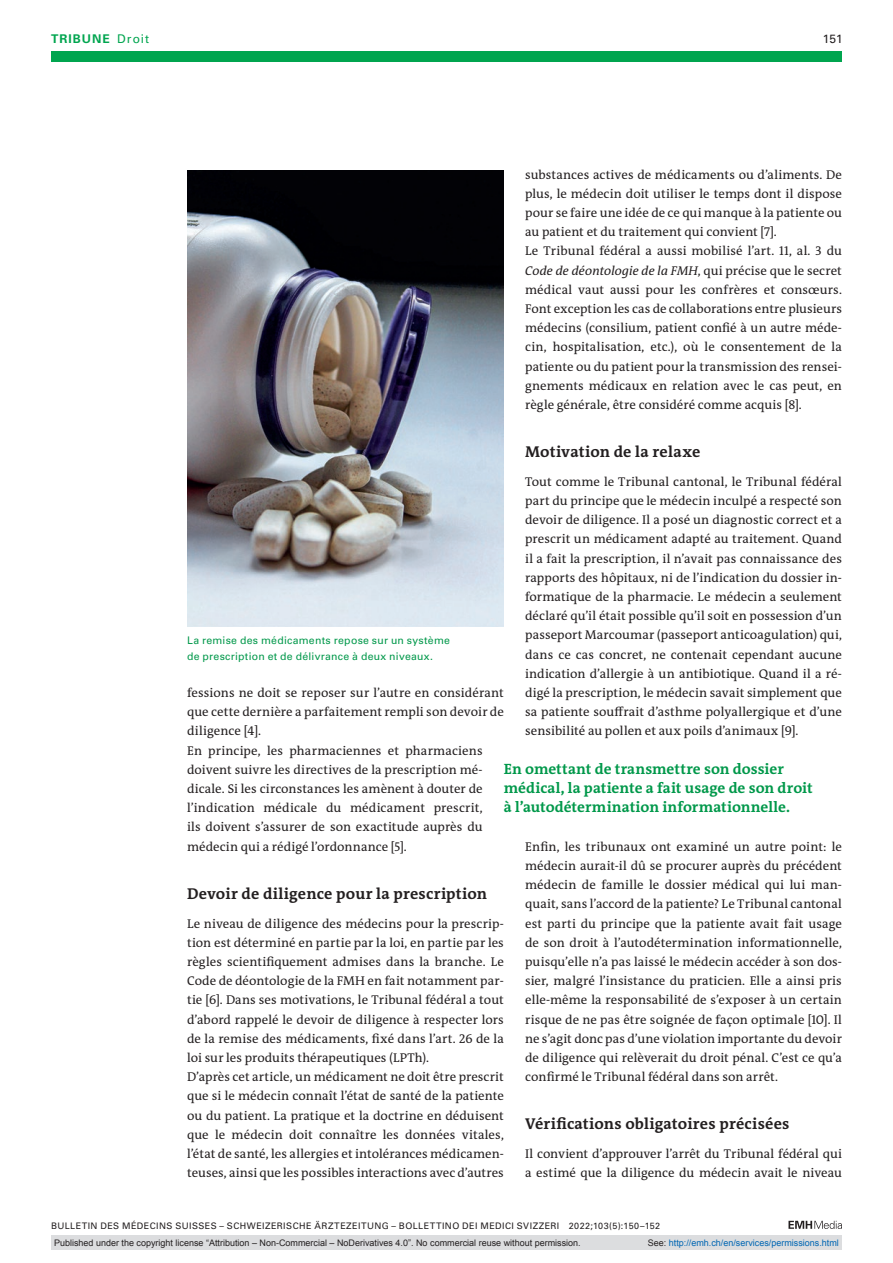
<style>
.page{position:relative;width:893px;height:1263px;background:#fff}
.page>*{position:absolute;margin:0;border:0;box-sizing:border-box;transform-origin:0 0}
.section-h1{font:700 15.75px "The Antiqua B W7";letter-spacing:.015em;color:#231f20}
.catchwords{font:700 15px/19.2px "The Antiqua B W7";letter-spacing:.005em;color:#00984a}
.section-pn{font:12.75px/19.2px "The Antiqua B W5 Plain";letter-spacing:.005em;color:#231f20;text-align:justify}
.ressort{font:700 12px "Univers LT Std";letter-spacing:.085em;color:#00a54f}
.ressort-2{font:12px "Univers LT Std";color:#231f20}
.fig-caption{font:10.5px/15.8px "Univers LT Std";letter-spacing:.025em;color:#00984a}
.t1{font:9px "Arial";color:#231f20}
.fusszeile{font:9px "Univers LT Std";letter-spacing:.05em;color:#231f20}
.t2{font:9px "Arial";color:#0066b3}
.s1{font-weight:400}
.s2{font-style:italic}
.s3{color:#231f20}
</style>
<div class="page">
<svg style="left:788px;top:1221px;width:54px;height:8px"></svg>
<img style="left:187px;top:170px;width:316px;height:457px">
<div style="left:51px;top:51px;width:791px;height:11px;background:#00a54f"></div>
<div style="left:51px;top:1235px;width:791px;height:15px;background:#dcdddf"></div>
<p class="ressort" style="left:51px;top:31px;width:100px">TRIBUNE <span class="s1">Droit</span></p>
<p class="ressort-2" style="left:823px;top:31px;width:22px">151</p>
<p class="section-pn" style="left:525px;top:165px;width:318px">substances actives de médicaments ou d’aliments. De plus, le médecin doit utiliser le temps dont il dispose pour se faire une idée de ce qui manque à la patiente ou au patient et du traitement qui convient [7].</p>
<p class="section-pn" style="left:525px;top:242px;width:318px">Le Tribunal fédéral a aussi mobilisé l’art. 11, al. 3 du <span class="s2">Code de déontologie de la FMH</span>, qui précise que le secret médical vaut aussi pour les confrères et consœurs.<br>Font exception les cas de collaborations entre plusieurs médecins (consilium, patient confié à un autre méde&shy;cin, hospitalisation, etc.), où le consentement de la patiente ou du patient pour la transmission des rensei&shy;gnements médicaux en relation avec le cas peut, en règle générale, être considéré comme acquis [8].</p>
<p class="section-h1" style="left:525px;top:442px;width:177px">Motivation de la relaxe</p>
<p class="section-pn" style="left:525px;top:472px;width:318px">Tout comme le Tribunal cantonal, le Tribunal fédéral part du principe que le médecin inculpé a respecté son devoir de diligence. Il a posé un diagnostic correct et a prescrit un médicament adapté au traitement. Quand il a fait la prescription, il n’avait pas connaissance des rapports des hôpitaux, ni de l’indication du dossier in&shy;formatique de la pharmacie. Le médecin a seulement déclaré qu’il était possible qu’il soit en possession d’un passeport Marcoumar (passeport anticoagulation) qui, dans ce cas concret, ne contenait cependant aucune indication d’allergie à un antibiotique. Quand il a ré&shy;digé la prescription, le médecin savait simplement que sa patiente souffrait d’asthme polyallergique et d’une sensibilité au pollen et aux poils d’animaux [9].</p>
<p class="fig-caption" style="left:187px;top:633px;width:264px">La remise des médicaments repose sur un système de prescription et de délivrance à deux niveaux.</p>
<p class="section-pn" style="left:187px;top:683px;width:318px">fessions ne doit se reposer sur l’autre en considérant que cette dernière a parfaitement rempli son devoir de diligence [4].</p>
<p class="section-pn" style="left:187px;top:741px;width:297px">En principe, les pharmaciennes et pharmaciens doivent suivre les directives de la prescription mé&shy;dicale. Si les circonstances les amènent à douter de l’indication médicale du médicament prescrit, ils doivent s’assurer de son exactitude auprès du médecin qui a rédigé l’ordonnance [5].</p>
<p class="section-h1" style="left:187px;top:883px;width:301px">Devoir de diligence pour la prescription</p>
<p class="section-pn" style="left:187px;top:914px;width:318px">Le niveau de diligence des médecins pour la prescrip&shy;tion est déterminé en partie par la loi, en partie par les règles scientifiquement admises dans la branche. Le Code de déontologie de la FMH en fait notamment par&shy;tie [6]. Dans ses motivations, le Tribunal fédéral a tout d’abord rappelé le devoir de diligence à respecter lors de la remise des médicaments, fixé dans l’art. 26 de la loi sur les produits thérapeutiques (LPTh).</p>
<p class="section-pn" style="left:187px;top:1067px;width:318px">D’après cet article, un médicament ne doit être prescrit que si le médecin connaît l’état de santé de la patiente ou du patient. La pratique et la doctrine en déduisent que le médecin doit connaître les données vitales, l’état de santé, les allergies et intolérances médicamen&shy;teuses, ainsi que les possibles interactions avec d’autres</p>
<p class="catchwords" style="left:504px;top:759px;width:310px">En omettant de transmettre son dossier médical, la patiente a fait usage de son droit à l’autodétermination informationnelle.</p>
<p class="section-pn" style="left:525px;top:837px;width:318px">Enfin, les tribunaux ont examiné un autre point: le médecin aurait-il dû se procurer auprès du précédent médecin de famille le dossier médical qui lui man&shy;quait, sans l’accord de la patiente? Le Tribunal cantonal est parti du principe que la patiente avait fait usage de son droit à l’autodétermination informationnelle, puisqu’elle n’a pas laissé le médecin accéder à son dos&shy;sier, malgré l’insistance du praticien. Elle a ainsi pris elle-même la responsabilité de s’exposer à un certain risque de ne pas être soignée de façon optimale [10]. Il ne s’agit donc pas d’une violation importante du devoir de diligence qui relèverait du droit pénal. C’est ce qu’a confirmé le Tribunal fédéral dans son arrêt.</p>
<p class="section-h1" style="left:525px;top:1114px;width:266px">Vérifications obligatoires précisées</p>
<p class="section-pn" style="left:525px;top:1144px;width:318px">Il convient d’approuver l’arrêt du Tribunal fédéral qui a estimé que la diligence du médecin avait le niveau</p>
<p class="fusszeile" style="left:51px;top:1220px;width:611px">BULLETIN DES MÉDECINS SUISSES – SCHWEIZERISCHE ÄRZTEZEITUNG – BOLLETTINO DEI MEDICI SVIZZERI 2022;103(5):150–152</p>
<p class="t1" style="left:54px;top:1237px;width:528px">Published under the copyright license “Attribution – Non-Commercial – NoDerivatives 4.0”. No commercial reuse without permission.</p>
<p class="t2" style="left:648px;top:1237px;width:193px"><span class="s3">See:</span> http://emh.ch/en/services/permissions.html</p>
</div>
